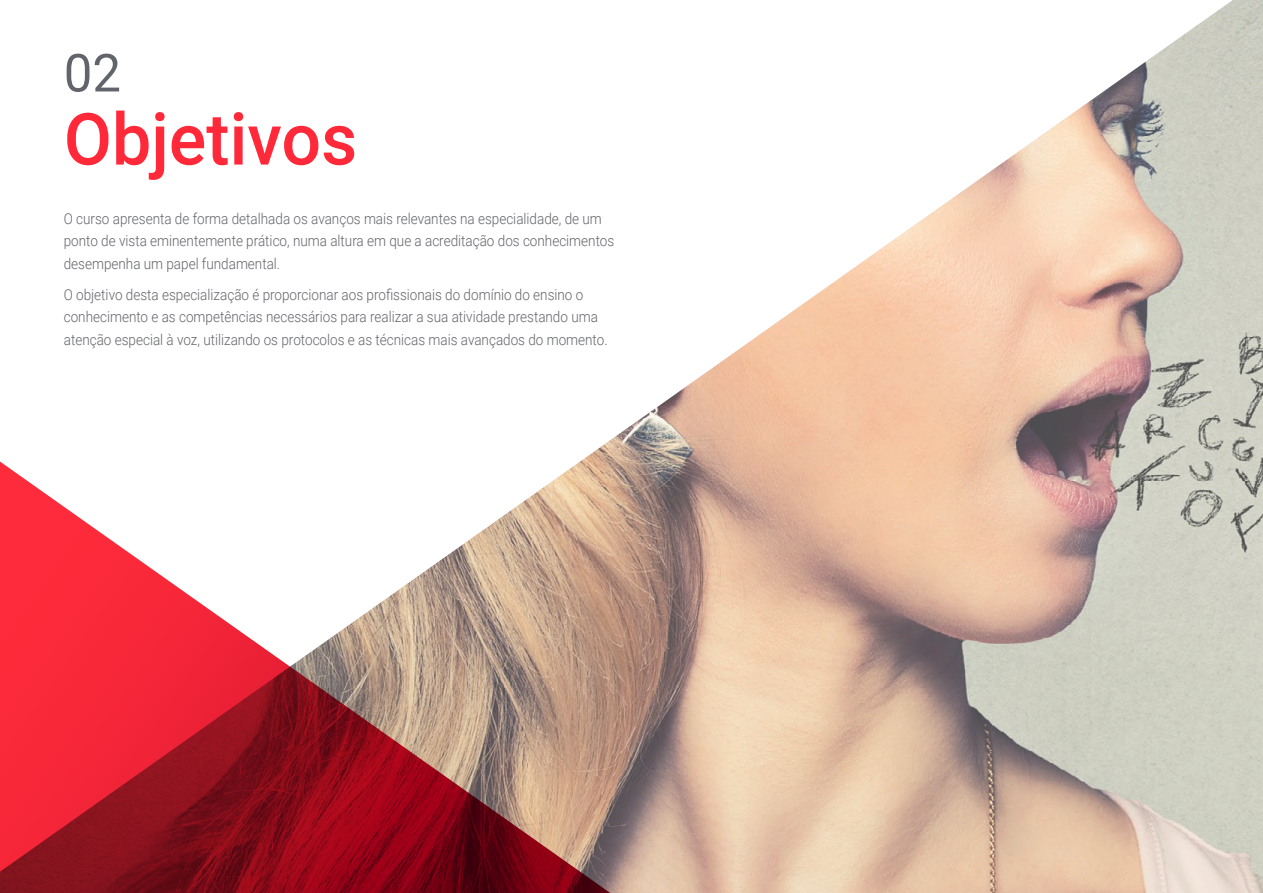
<style>
.page{position:relative;width:1263px;height:893px;background:#fff}
.page>*{position:absolute;margin:0;border:0;box-sizing:border-box;transform-origin:0 0}
.t1{font:500 72px "Roboto";color:#ff293a}
.t2{font:52.5px "Roboto";color:#61646a}
.t3{font:300 15px/22.5px "Roboto";color:#61646a;scale:.9 1}
</style>
<div class="page">
<img style="left:602px;top:0;width:661px;height:893px">
<svg style="left:0;top:446px;width:640px;height:447px"></svg>
<h2 class="t2" style="left:64px;top:36px;width:59px">02</h2>
<h1 class="t1" style="left:64px;top:89px;width:295px">Objetivos</h1>
<p class="t3" style="left:64px;top:207px;width:613px">O curso apresenta de forma detalhada os avanços mais relevantes na especialidade, de um ponto de vista eminentemente prático, numa altura em que a acreditação dos conhecimentos desempenha um papel fundamental.</p>
<p class="t3" style="left:64px;top:283px;width:606px">O objetivo desta especialização é proporcionar aos profissionais do domínio do ensino o conhecimento e as competências necessários para realizar a sua atividade prestando uma atenção especial à voz, utilizando os protocolos e as técnicas mais avançados do momento.</p>
</div>
